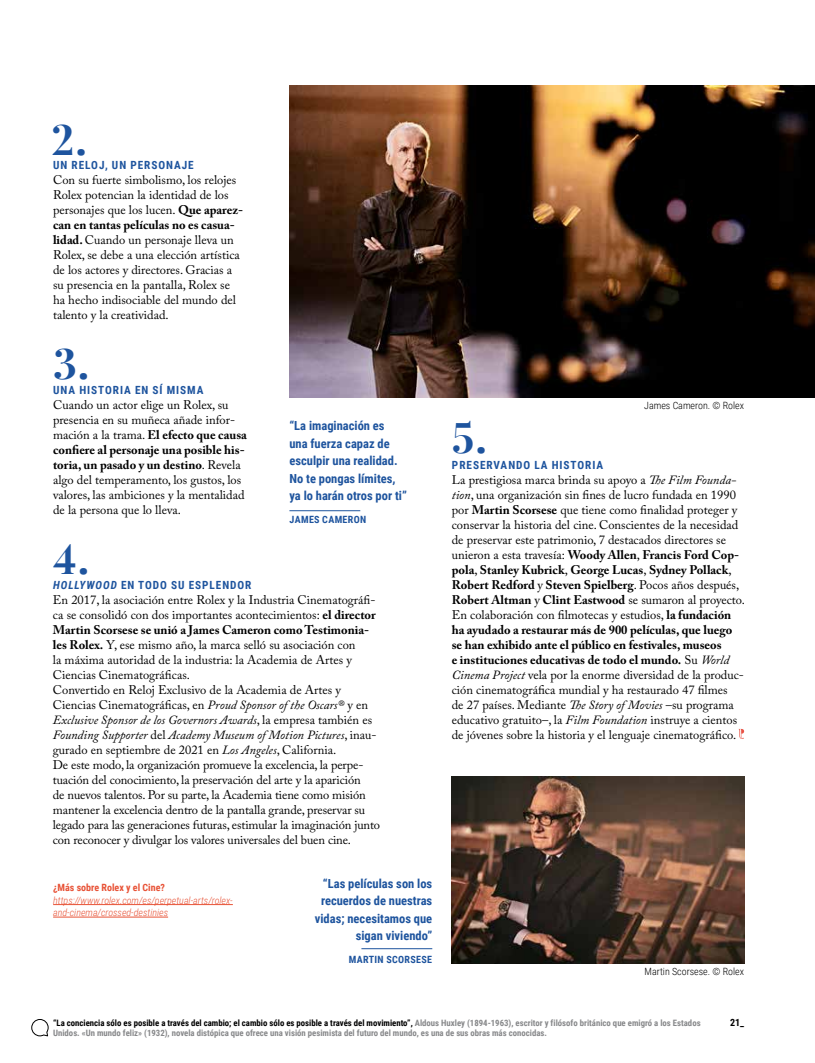
<style>
.page{position:relative;width:815px;height:1063px;background:#fff}
.page>*{position:absolute;margin:0;border:0;box-sizing:border-box;transform-origin:0 0}
.t1{font:700 42.5px "Playfair Display";color:#1e549e}
.t2{font:12.5px/15px "Adobe Caslon Pro";color:#000}
.t3{font:700 12.5px/17.5px "Roboto Condensed";color:#1e549e}
.t4{font:700 11.25px "Roboto Condensed";letter-spacing:.085em;color:#1e549e}
.t5{font:italic 300 10px/12.5px "Roboto Condensed";color:#e85236}
.t6{font:300 10px "Roboto Condensed";color:#000}
.t7{font:700 10px "Roboto Condensed";letter-spacing:.035em;color:#1e549e}
.t8{font:700 10px "Roboto Condensed";color:#e85236}
.t9{font:700 10px "Roboto Condensed";color:#000}
.t10{font:700 8.75px/10.5px "Roboto Condensed";color:#87888a}
.s1{font-weight:700}
.s2{font-style:italic}
.s3{color:#000}
</style>
<div class="page">
<svg style="left:31px;top:1019px;width:18px;height:18px"></svg>
<svg style="left:738px;top:729px;width:6px;height:10px"></svg>
<hr style="left:53px;top:904px;width:180px;height:1px;background:#e85236">
<hr style="left:53px;top:917px;width:115px;height:1px;background:#e85236">
<img style="left:452px;top:777px;width:292px;height:187px">
<img style="left:289px;top:85px;width:526px;height:313px">
<hr style="left:289px;top:510px;width:71px;height:1px;background:#1e549e">
<hr style="left:361px;top:948px;width:71px;height:1px;background:#1e549e">
<h1 class="t1" style="left:51px;top:105px;width:37px">2.</h1>
<p class="t4" style="left:53px;top:157px;width:142px">UN RELOJ, UN PERSONAJE</p>
<p class="t2" style="left:53px;top:172px;width:192px">Con su fuerte simbolismo, los relojes Rolex potencian la identidad de los personajes que los lucen. <span class="s1">Que aparez&shy;can en tantas películas no es casua&shy;lidad.</span> Cuando un personaje lleva un Rolex, se debe a una elección artística de los actores y directores. Gracias a su presencia en la pantalla, Rolex se ha hecho indisociable del mundo del talento y la creatividad.</p>
<h1 class="t1" style="left:53px;top:330px;width:38px">3.</h1>
<p class="t4" style="left:53px;top:382px;width:152px">UNA HISTORIA EN SÍ MISMA</p>
<p class="t2" style="left:53px;top:397px;width:195px">Cuando un actor elige un Rolex, su presencia en su muñeca añade infor&shy;mación a la trama. <span class="s1">El efecto que causa confiere al personaje una posible his&shy;toria, un pasado y un destino</span>. Revela algo del temperamento, los gustos, los valores, las ambiciones y la mentalidad de la persona que lo lleva.</p>
<h1 class="t1" style="left:53px;top:524px;width:37px">4.</h1>
<p class="t3" style="left:289px;top:417px;width:119px">“La imaginación es<br>una fuerza capaz de esculpir una realidad.<br>No te pongas límites, ya lo harán otros por ti”</p>
<p class="t7" style="left:290px;top:512px;width:78px">JAMES CAMERON</p>
<p class="t4" style="left:53px;top:577px;width:200px"><span class="s2">HOLLYWOOD</span> EN TODO SU ESPLENDOR</p>
<p class="t2" style="left:53px;top:592px;width:329px">En 2017, la asociación entre Rolex y la Industria Cinematográfi&shy;ca se consolidó con dos importantes acontecimientos: <span class="s1">el director Martin Scorsese se unió a James Cameron como Testimonia&shy;les Rolex.</span> Y, ese mismo año, la marca selló su asociación con<br>la máxima autoridad de la industria: la Academia de Artes y Ciencias Cinematográficas.<br>Convertido en Reloj Exclusivo de la Academia de Artes y Ciencias Cinematográficas, en <span class="s2">Proud Sponsor of the Oscars®</span> y en <span class="s2">Exclusive Sponsor de los Governors Awards</span>, la empresa también es <span class="s2">Founding Supporter</span> del <span class="s2">Academy Museum of Motion Pictures</span>, inau&shy;gurado en septiembre de 2021 en <span class="s2">Los Angeles</span>, California.<br>De este modo, la organización promueve la excelencia, la perpe&shy;tuación del conocimiento, la preservación del arte y la aparición<br>de nuevos talentos. Por su parte, la Academia tiene como misión mantener la excelencia dentro de la pantalla grande, preservar su legado para las generaciones futuras, estimular la imaginación junto con reconocer y divulgar los valores universales del buen cine.</p>
<p class="t8" style="left:53px;top:881px;width:113px">¿Más sobre Rolex y el Cine?</p>
<p class="t5" style="left:53px;top:894px;width:181px">https://www.rolex.com/es/perpetual-arts/rolex&shy;and-cinema/crossed-destinies</p>
<p class="t3" style="left:315px;top:874px;width:119px;text-align:right">“Las películas son los recuerdos de nuestras vidas; necesitamos que sigan viviendo”</p>
<p class="t7" style="left:349px;top:952px;width:85px">MARTIN SCORSESE</p>
<h1 class="t1" style="left:452px;top:404px;width:37px">5.</h1>
<p class="t6" style="left:644px;top:399px;width:101px">James Cameron. © Rolex</p>
<p class="t4" style="left:452px;top:457px;width:153px">PRESERVANDO LA HISTORIA</p>
<p class="t2" style="left:452px;top:472px;width:295px">La prestigiosa marca brinda su apoyo a <span class="s2">The Film Founda&shy;tion</span>, una organización sin fines de lucro fundada en 1990 por <span class="s1">Martin Scorsese</span> que tiene como finalidad proteger y conservar la historia del cine. Conscientes de la necesidad de preservar este patrimonio, 7 destacados directores se unieron a esta travesía: <span class="s1">Woody Allen</span>, <span class="s1">Francis Ford Cop&shy;pola</span>, <span class="s1">Stanley Kubrick</span>, <span class="s1">George Lucas</span>, <span class="s1">Sydney Pollack</span>, <span class="s1">Robert Redford</span> y <span class="s1">Steven Spielberg</span>. Pocos años después, <span class="s1">Robert Altman</span> y <span class="s1">Clint Eastwood</span> se sumaron al proyecto.<br>En colaboración con filmotecas y estudios, <span class="s1">la fundación ha ayudado a restaurar más de 900 películas, que luego se han exhibido ante el público en festivales, museos<br>e instituciones educativas de todo el mundo.</span> Su <span class="s2">World Cinema Project</span> vela por la enorme diversidad de la produc&shy;ción cinematográfica mundial y ha restaurado 47 filmes<br>de 27 países. Mediante <span class="s2">The Story of Movies</span> –su programa educativo gratuito–, la <span class="s2">Film Foundation</span> instruye a cientos de jóvenes sobre la historia y el lenguaje cinematográfico.</p>
<p class="t6" style="left:645px;top:965px;width:101px">Martin Scorsese. © Rolex</p>
<p class="t10" style="left:53px;top:1017px;width:649px"><span class="s3">“La conciencia sólo es posible a través del cambio; el cambio sólo es posible a través del movimiento”,</span> Aldous Huxley (1894-1963), escritor y filósofo británico que emigró a los Estados<br>Unidos. «Un mundo feliz» (1932), novela distópica que ofrece una visión pesimista del futuro del mundo, es una de sus obras más conocidas.</p>
<p class="t9" style="left:730px;top:1015px;width:16px">21_</p>
</div>
